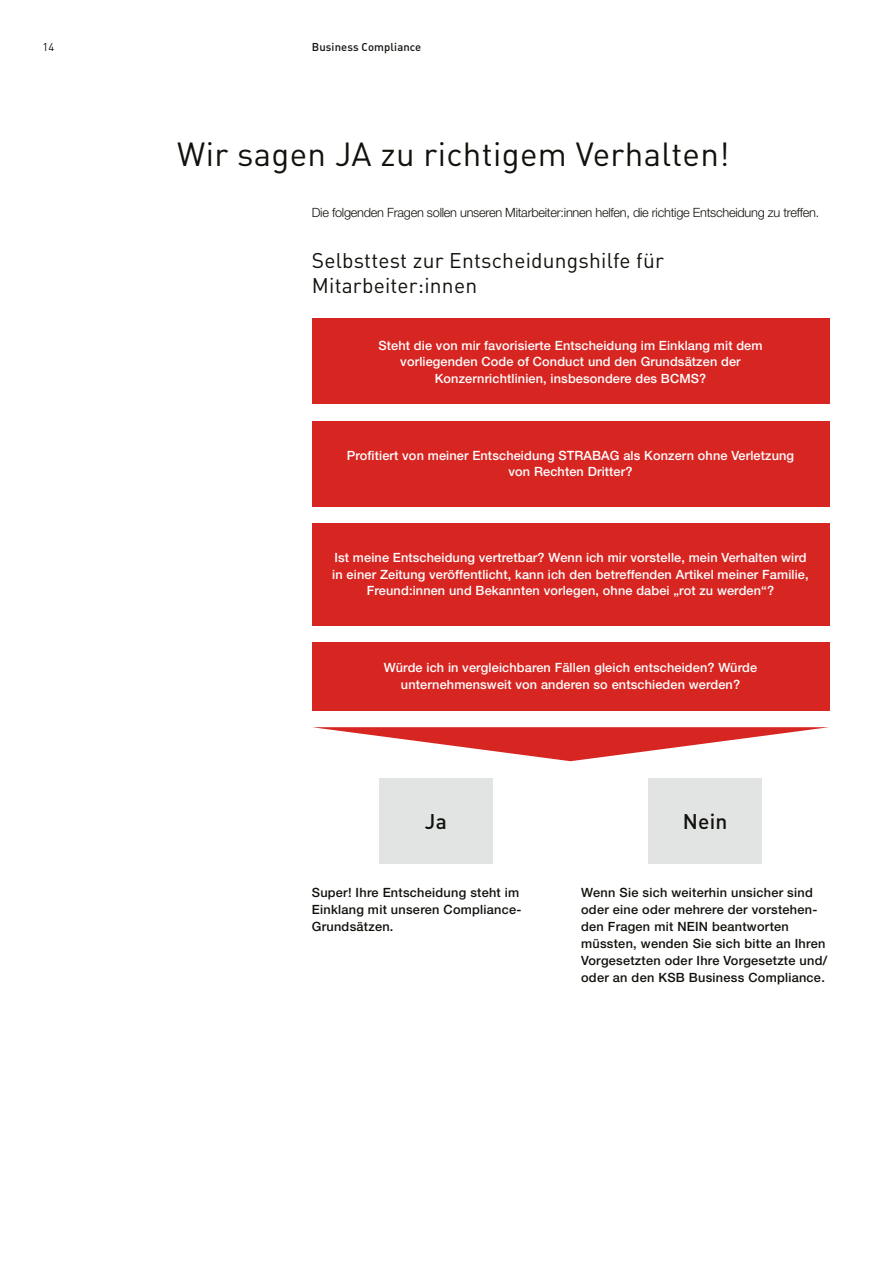
<style>
.page{position:relative;width:893px;height:1263px;background:#fff}
.page>*{position:absolute;margin:0;border:0;box-sizing:border-box;transform-origin:0 0}
.t1{font:33px "DIN Pro";letter-spacing:.01em;color:#12120d}
.t2{font:21px/25.5px "DIN Pro";letter-spacing:.01em;color:#12120d}
.t3{font:500 21px "DIN Pro";letter-spacing:.01em;color:#12120d}
.t4{font:500 12.75px/16.5px "Helvetica Neue LT Pro";letter-spacing:.01em;color:#fff;text-align:center}
.t5{font:500 12.75px/17px "Helvetica Neue LT Pro";letter-spacing:.02em;color:#12120d}
.t6{font:300 12.75px "Helvetica Neue LT Pro";letter-spacing:-.02em;color:#12120d}
.t7{font:500 11.25px "DIN Pro";letter-spacing:.01em;color:#12120d}
.t8{font:11.25px "DIN Pro";color:#12120d}
</style>
<div class="page">
<div style="left:312px;top:319px;width:517px;height:85px;background:#d72622"></div>
<div style="left:312px;top:421px;width:517px;height:85px;background:#d72622"></div>
<div style="left:312px;top:523px;width:517px;height:102px;background:#d72622"></div>
<div style="left:312px;top:642px;width:517px;height:68px;background:#d72622"></div>
<div style="left:379px;top:778px;width:114px;height:85px;background:#e2e3e3"></div>
<div style="left:648px;top:778px;width:114px;height:85px;background:#e2e3e3"></div>
<svg style="left:312px;top:727px;width:517px;height:34px"></svg>
<p class="t8" style="left:43px;top:39px;width:13px">14</p>
<p class="t7" style="left:312px;top:39px;width:111px">Business Compliance</p>
<h1 class="t1" style="left:177px;top:131px;width:554px">Wir sagen JA zu richtigem Verhalten!</h1>
<p class="t6" style="left:312px;top:205px;width:509px">Die folgenden Fragen sollen unseren Mitarbeiter:innen helfen, die richtige Entscheidung zu treffen.</p>
<h2 class="t2" style="left:312px;top:247px;width:354px">Selbsttest zur Entscheidungshilfe für<br>Mitarbeiter:innen</h2>
<p class="t4" style="left:378px;top:337px;width:386px">Steht die von mir favorisierte Entscheidung im Einklang mit dem vorliegenden Code of Conduct und den Grundsätzen der<br>Konzernrichtlinien, insbesondere des BCMS?</p>
<p class="t4" style="left:347px;top:447px;width:449px">Profitiert von meiner Entscheidung STRABAG als Konzern ohne Verletzung von Rechten Dritter?</p>
<p class="t4" style="left:332px;top:549px;width:478px">Ist meine Entscheidung vertretbar? Wenn ich mir vorstelle, mein Verhalten wird in einer Zeitung veröffentlicht, kann ich den betreffenden Artikel meiner Familie,<br>Freund:innen und Bekannten vorlegen, ohne dabei „rot zu werden“?</p>
<p class="t4" style="left:384px;top:659px;width:375px">Würde ich in vergleichbaren Fällen gleich entscheiden? Würde unternehmensweit von anderen so entschieden werden?</p>
<h2 class="t3" style="left:425px;top:807px;width:23px">Ja</h2>
<h2 class="t3" style="left:683px;top:807px;width:46px">Nein</h2>
<p class="t5" style="left:312px;top:884px;width:211px">Super! Ihre Entscheidung steht im<br>Einklang mit unseren Compliance-<br>Grundsätzen.</p>
<p class="t5" style="left:581px;top:884px;width:248px">Wenn Sie sich weiterhin unsicher sind oder eine oder mehrere der vorstehen&shy;den Fragen mit NEIN beantworten müssten, wenden Sie sich bitte an Ihren Vorgesetzten oder Ihre Vorgesetzte und/ oder an den KSB Business Compliance.</p>
</div>
